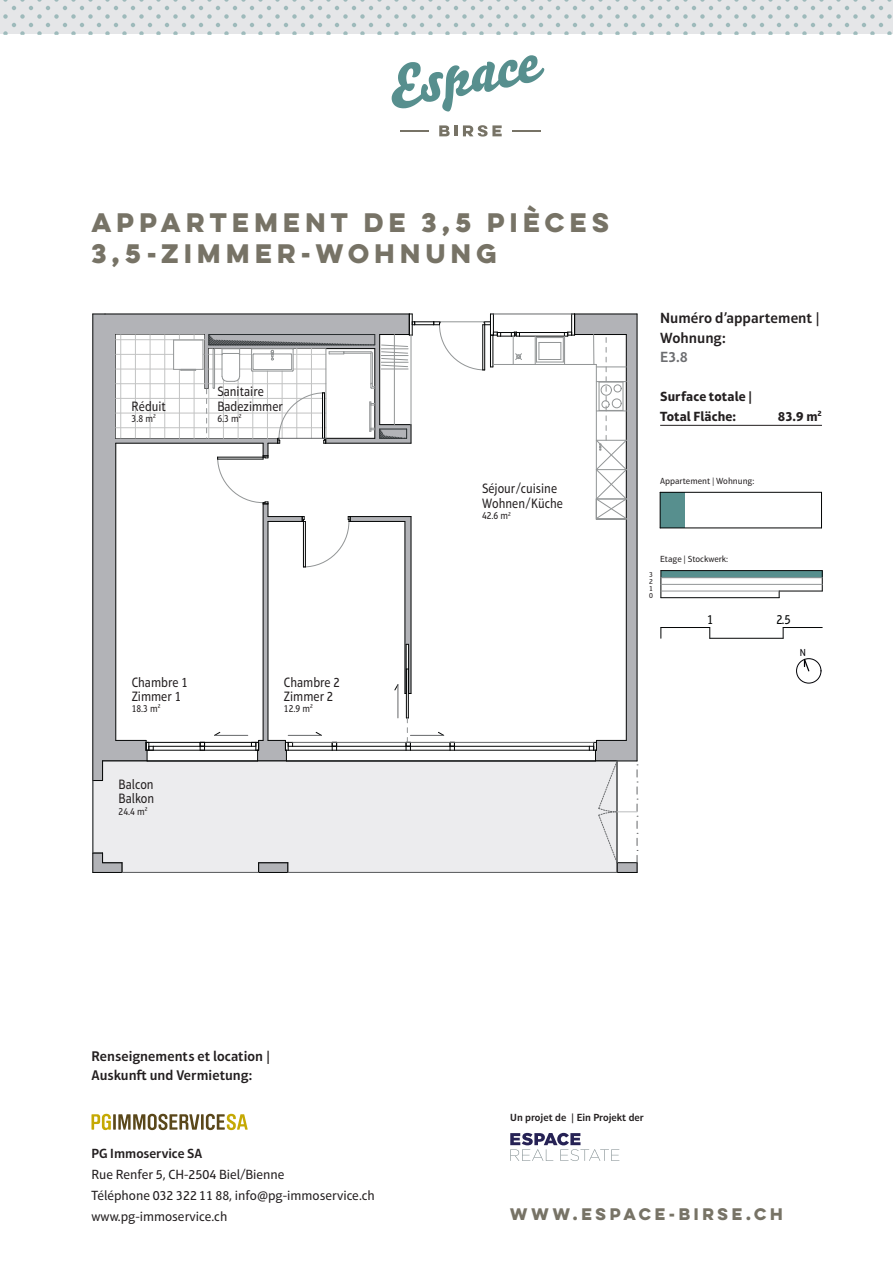
<style>
.page{position:relative;width:893px;height:1263px;background:#fff}
.page>*{position:absolute;margin:0;border:0;box-sizing:border-box;transform-origin:0 0}
.t1{font:700 24px/31.5px "Lulo Clean W01 One";color:#777366}
.t2{font:600 15px/19.5px "Aptifer Sans LT Pro";color:#231f20}
.t3{font:700 15px "Lulo Clean W01 One";letter-spacing:.015em;color:#777366}
.t4{font:600 15px "Aptifer Sans LT Pro";color:#6c6d70}
.t5{font:600 14.25px/18.8px "Aptifer Sans LT Pro";color:#231f20}
.t6{font:13.8px/14.1px "Aptifer Sans LT Pro";color:#231f20;scale:.9 1}
.t7{font:13.5px/21px "Aptifer Sans LT Pro";color:#231f20}
.t8{font:700 13.5px/19.5px "Aptifer Sans LT Pro";letter-spacing:.005em;color:#231f20}
.t9{font:600 13.5px "Aptifer Sans LT Pro";color:#231f20}
.t10{font:13.35px "Aptifer Sans LT Pro";color:#030505;scale:.9 1}
.t11{font:600 10.5px "Aptifer Sans LT Pro";color:#231f20}
.t12{font:10.35px "Aptifer Sans LT Pro";color:#231f20;scale:.9 1}
.t13{font:10.35px "Aptifer Sans LT Pro";color:#010106;scale:.9 1}
.t14{font:9px "Aptifer Sans LT Pro";color:#231f20}
.t15{font:7.5px/6.8px "Aptifer Sans LT Pro";color:#231f20;text-align:justify}
</style>
<div class="page">
<div style="left:796px;top:658px;width:25px;height:25px;border:1px solid #010106;border-radius:50%"></div>
<svg style="left:803px;top:658px;width:7px;height:14px"></svg>
<svg style="left:0;top:0;width:893px;height:34px;background:#dde1e3"></svg>
<svg style="left:392px;top:55px;width:152px;height:57px"></svg>
<svg style="left:439px;top:125px;width:11px;height:11px"></svg>
<hr style="left:454px;top:125px;width:4px;height:11px;background:#777366">
<hr style="left:512px;top:130px;width:28px;height:2px;background:#777366">
<hr style="left:400px;top:130px;width:29px;height:2px;background:#777366">
<svg style="left:463px;top:125px;width:39px;height:12px"></svg>
<svg style="left:91px;top:1114px;width:157px;height:16px"></svg>
<svg style="left:510px;top:1133px;width:109px;height:28px"></svg>
<hr style="left:660px;top:425px;width:162px;height:1px;background:#231f20">
<div style="left:660px;top:492px;width:25px;height:36px;background:#578f8e"></div>
<svg style="left:759px;top:527px;width:19px;height:1px"></svg>
<hr style="left:660px;top:492px;width:161px;height:1px;background:#030505">
<hr style="left:821px;top:492px;width:1px;height:36px;background:#030505">
<hr style="left:660px;top:528px;width:161px;height:1px;background:#030505">
<hr style="left:660px;top:492px;width:1px;height:36px;background:#030505">
<hr style="left:783px;top:627px;width:39px;height:1px;background:#030505">
<hr style="left:710px;top:638px;width:73px;height:1px;background:#030505">
<hr style="left:661px;top:627px;width:49px;height:1px;background:#030505">
<div style="left:661px;top:571px;width:161px;height:7px;background:#578f8e"></div>
<hr style="left:661px;top:597px;width:118px;height:1px;background:#030505">
<hr style="left:779px;top:591px;width:43px;height:1px;background:#030505">
<svg style="left:822px;top:571px;width:1px;height:20px"></svg>
<hr style="left:661px;top:570px;width:161px;height:1px;background:#030505">
<svg style="left:660px;top:571px;width:1px;height:27px"></svg>
<hr style="left:661px;top:584px;width:161px;height:1px;background:#929596">
<hr style="left:661px;top:577px;width:161px;height:1px;background:#929596">
<hr style="left:661px;top:591px;width:118px;height:1px;background:#929596">
<div style="left:94px;top:315px;width:22px;height:446px;background:#b2b3b7"></div>
<hr style="left:105px;top:314px;width:304px;height:1px;background:#030505">
<hr style="left:93px;top:314px;width:1px;height:466px;background:#030505">
<div style="left:94px;top:762px;width:441px;height:110px;background:#ececee"></div>
<svg style="left:258px;top:862px;width:31px;height:11px"></svg>
<svg style="left:93px;top:853px;width:30px;height:20px"></svg>
<svg style="left:93px;top:761px;width:10px;height:20px"></svg>
<hr style="left:103px;top:761px;width:44px;height:1px;background:#030505">
<hr style="left:493px;top:314px;width:79px;height:1px;background:#66686a">
<hr style="left:519px;top:336px;width:45px;height:1px;background:#030505">
<hr style="left:519px;top:332px;width:45px;height:1px;background:#030505">
<hr style="left:454px;top:750px;width:135px;height:1px;background:#030505">
<hr style="left:454px;top:746px;width:135px;height:1px;background:#030505">
<hr style="left:493px;top:364px;width:103px;height:1px;background:#929596">
<hr style="left:93px;top:780px;width:1px;height:73px;background:#66686a">
<hr style="left:122px;top:872px;width:137px;height:1px;background:#66686a">
<hr style="left:288px;top:872px;width:329px;height:1px;background:#66686a">
<hr style="left:286px;top:761px;width:309px;height:1px;background:#030505">
<hr style="left:293px;top:742px;width:301px;height:1px;background:#66686a">
<svg style="left:116px;top:314px;width:406px;height:448px"></svg>
<hr style="left:398px;top:685px;width:1px;height:33px;background:#66686a">
<svg style="left:535px;top:314px;width:103px;height:559px"></svg>
<h1 class="t1" style="left:91px;top:206px;width:524px">APPARTEMENT DE 3,5 PIÈCES<br>3,5-ZIMMER-WOHNUNG</h1>
<p class="t6" style="left:132px;top:399px;width:40px">Réduit</p>
<p class="t12" style="left:132px;top:412px;width:28px">3.8 m<sup>2</sup></p>
<p class="t6" style="left:217px;top:385px;width:74px">Sanitaire<br>Badezimmer</p>
<p class="t12" style="left:217px;top:412px;width:28px">6.3 m<sup>2</sup></p>
<p class="t6" style="left:132px;top:675px;width:64px">Chambre 1<br>Zimmer 1</p>
<p class="t12" style="left:132px;top:702px;width:34px">18.3 m<sup>2</sup></p>
<p class="t6" style="left:119px;top:777px;width:41px">Balcon<br>Balkon</p>
<p class="t12" style="left:119px;top:805px;width:34px">24.4 m<sup>2</sup></p>
<p class="t6" style="left:284px;top:675px;width:64px">Chambre 2<br>Zimmer 2</p>
<p class="t12" style="left:284px;top:702px;width:34px">12.9 m<sup>2</sup></p>
<p class="t6" style="left:482px;top:481px;width:92px;line-height:14.9px">Séjour/cuisine<br>Wohnen/Küche</p>
<p class="t12" style="left:482px;top:510px;width:34px">42.6 m<sup>2</sup></p>
<p class="t2" style="left:660px;top:308px;width:161px">Numéro d’appartement |<br>Wohnung:</p>
<p class="t4" style="left:660px;top:348px;width:29px">E3.8</p>
<p class="t8" style="left:660px;top:387px;width:94px">Surface totale |<br>Total Fläche:</p>
<p class="t8" style="left:778px;top:406px;width:45px">83.9 m<sup>2</sup></p>
<p class="t14" style="left:660px;top:475px;width:96px">Appartement | Wohnung:</p>
<p class="t15" style="left:649px;top:571px;width:5px">3<br>2<br>1<br>0</p>
<p class="t14" style="left:660px;top:554px;width:70px">Etage | Stockwerk:</p>
<p class="t10" style="left:707px;top:612px;width:8px">1</p>
<p class="t10" style="left:776px;top:612px;width:17px">2.5</p>
<p class="t13" style="left:800px;top:646px;width:8px">N</p>
<p class="t5" style="left:91px;top:1047px;width:180px">Renseignements et location |<br>Auskunft und Vermietung:</p>
<p class="t9" style="left:92px;top:1145px;width:112px">PG Immoservice SA</p>
<p class="t7" style="left:92px;top:1163px;width:285px">Rue Renfer 5, CH-2504 Biel/Bienne<br>Téléphone 032 322 11 88, info@pg-immoservice.ch www.pg-immoservice.ch</p>
<p class="t11" style="left:510px;top:1111px;width:135px">Un projet de | Ein Projekt der</p>
<p class="t3" style="left:510px;top:1204px;width:277px">WWW.ESPACE-BIRSE.CH</p>
</div>
